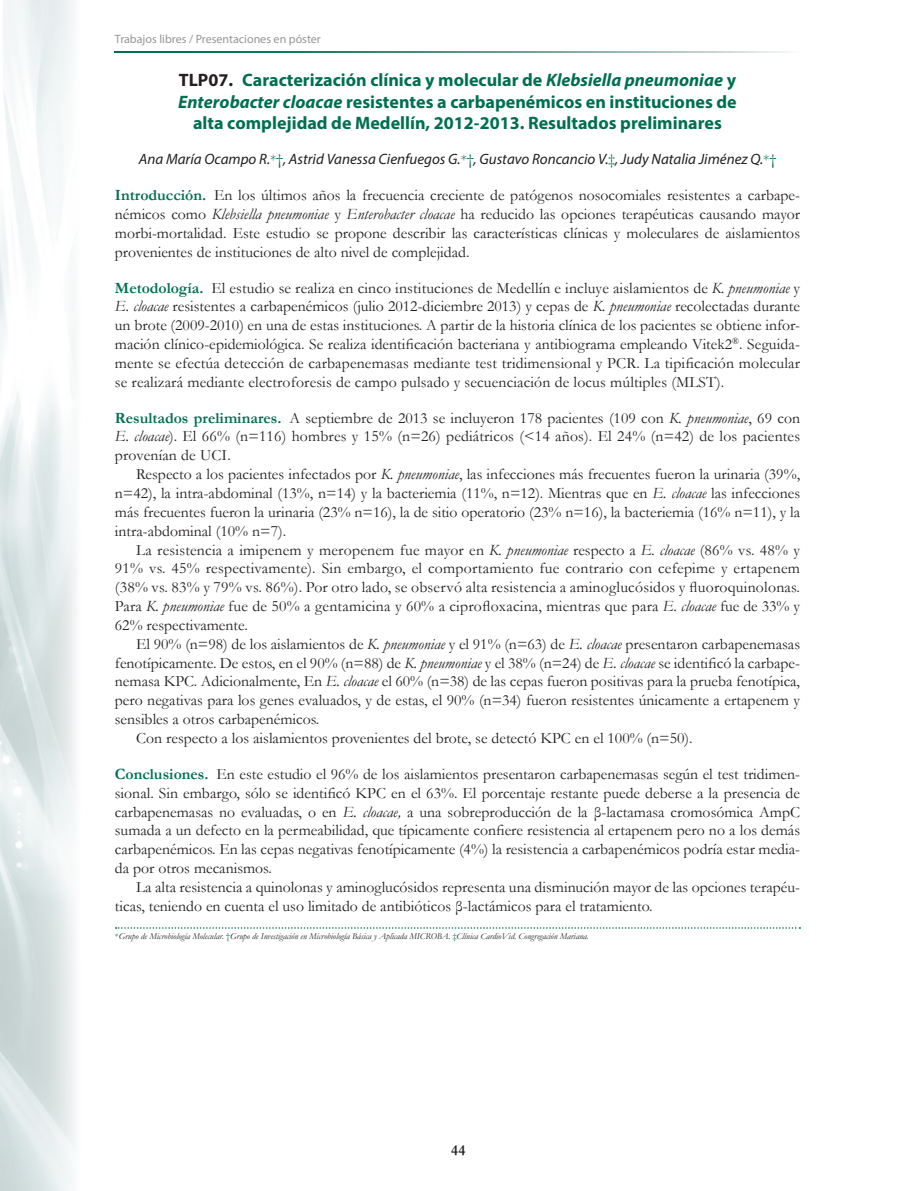
<style>
.page{position:relative;width:915px;height:1191px;background:#fff}
.page>*{position:absolute;margin:0;border:0;box-sizing:border-box;transform-origin:0 0}
.t1{font:700 18px/21.8px "Myriad Pro";color:#006f51;text-align:center}
.t2{font:15.75px/18.9px "Garamond";color:#231f20;text-align:justify}
.t3{font:italic 15px "Myriad Pro";color:#231f20}
.t4{font:700 15px "Garamond";color:#231f20}
.t5{font:12px "Myriad Pro";color:#939598}
.t6{font:italic 9px "Garamond";color:#231f20}
.s1{color:#231f20}
.s2{font-style:italic}
.s3{font-family:"Garamond";font-style:normal;color:#006f51}
.s4{font-weight:700;color:#006f51}
.s5{font-style:normal;color:#006f51}
</style>
<div class="page">
<svg style="left:115px;top:51px;width:675px;height:2px"></svg>
<img style="left:0;top:0;width:76px;height:1191px">
<svg style="left:116px;top:927px;width:684px;height:1px"></svg>
<p class="t5" style="left:115px;top:31px;width:207px">Trabajos libres / Presentaciones en póster</p>
<p class="t1" style="left:178px;top:68px;width:560px"><span class="s1">TLP07.</span> Caracterización clínica y molecular de <span class="s2">Klebsiella pneumoniae</span> y<br><span class="s2">Enterobacter cloacae</span> resistentes a carbapenémicos en instituciones de alta complejidad de Medellín, 2012-2013. Resultados preliminares</p>
<p class="t3" style="left:139px;top:150px;width:638px">Ana María Ocampo R.<span class="s3">*†</span>, Astrid Vanessa Cienfuegos G.<span class="s3">*†</span>, Gustavo Roncancio V.<span class="s3">‡</span>, Judy Natalia Jiménez Q.<span class="s3">*†</span></p>
<p class="t2" style="left:115px;top:185px;width:686px"><span class="s4">Introducción.</span> En los últimos años la frecuencia creciente de patógenos nosocomiales resistentes a carbape&shy;némicos como <span class="s2">Klebsiella pneumoniae</span> y <span class="s2">Enterobacter cloacae</span> ha reducido las opciones terapéuticas causando mayor morbi-mortalidad. Este estudio se propone describir las características clínicas y moleculares de aislamientos provenientes de instituciones de alto nivel de complejidad.</p>
<p class="t2" style="left:115px;top:278px;width:686px"><span class="s4">Metodología.</span> El estudio se realiza en cinco instituciones de Medellín e incluye aislamientos de <span class="s2">K. pneumoniae</span> y <span class="s2">E. cloacae</span> resistentes a carbapenémicos (julio 2012-diciembre 2013) y cepas de <span class="s2">K. pneumoniae</span> recolectadas durante un brote (2009-2010) en una de estas instituciones. A partir de la historia clínica de los pacientes se obtiene infor&shy;mación clínico-epidemiológica. Se realiza identificación bacteriana y antibiograma empleando Vitek2<sup>®</sup>. Seguida&shy;mente se efectúa detección de carbapenemasas mediante test tridimensional y PCR. La tipificación molecular se realizará mediante electroforesis de campo pulsado y secuenciación de locus múltiples (MLST).</p>
<p class="t2" style="left:115px;top:408px;width:686px"><span class="s4">Resultados preliminares.</span> A septiembre de 2013 se incluyeron 178 pacientes (109 con <span class="s2">K. pneumoniae</span>, 69 con <span class="s2">E. cloacae</span>). El 66% (n=116) hombres y 15% (n=26) pediátricos (&lt;14 años). El 24% (n=42) de los pacientes provenían de UCI.</p>
<p class="t2" style="left:115px;top:464px;width:686px;text-indent:21px">Respecto a los pacientes infectados por <span class="s2">K. pneumoniae</span>, las infecciones más frecuentes fueron la urinaria (39%, n=42), la intra-abdominal (13%, n=14) y la bacteriemia (11%, n=12). Mientras que en <span class="s2">E. cloacae</span> las infecciones más frecuentes fueron la urinaria (23% n=16), la de sitio operatorio (23% n=16), la bacteriemia (16% n=11), y la intra-abdominal (10% n=7).</p>
<p class="t2" style="left:115px;top:540px;width:686px;text-indent:21px">La resistencia a imipenem y meropenem fue mayor en <span class="s2">K. pneumoniae</span> respecto a <span class="s2">E. cloacae</span> (86% vs. 48% y 91% vs. 45% respectivamente). Sin embargo, el comportamiento fue contrario con cefepime y ertapenem (38% vs. 83% y 79% vs. 86%). Por otro lado, se observó alta resistencia a aminoglucósidos y fluoroquinolonas.<br>Para <span class="s2">K. pneumoniae</span> fue de 50% a gentamicina y 60% a ciprofloxacina, mientras que para <span class="s2">E. cloacae</span> fue de 33% y 62% respectivamente.</p>
<p class="t2" style="left:136px;top:634px;width:665px">El 90% (n=98) de los aislamientos de <span class="s2">K. pneumoniae</span> y el 91% (n=63) de <span class="s2">E. cloacae</span> presentaron carbapenemasas</p>
<p class="t2" style="left:115px;top:653px;width:686px">fenotípicamente. De estos, en el 90% (n=88) de <span class="s2">K. pneumoniae</span> y el 38% (n=24) de <span class="s2">E. cloacae</span> se identificó la carbape-</p>
<p class="t2" style="left:115px;top:671px;width:686px">nemasa KPC. Adicionalmente, En <span class="s2">E. cloacae</span> el 60% (n=38) de las cepas fueron positivas para la prueba fenotípica,</p>
<p class="t2" style="left:115px;top:690px;width:686px">pero negativas para los genes evaluados, y de estas, el 90% (n=34) fueron resistentes únicamente a ertapenem y</p>
<p class="t2" style="left:115px;top:709px;width:206px">sensibles a otros carbapenémicos.</p>
<p class="t2" style="left:136px;top:728px;width:557px">Con respecto a los aislamientos provenientes del brote, se detectó KPC en el 100% (n=50).</p>
<p class="t2" style="left:115px;top:764px;width:686px"><span class="s4">Conclusiones.</span> En este estudio el 96% de los aislamientos presentaron carbapenemasas según el test tridimen&shy;sional. Sin embargo, sólo se identificó KPC en el 63%. El porcentaje restante puede deberse a la presencia de carbapenemasas no evaluadas, o en <span class="s2">E. cloacae,</span> a una sobreproducción de la β-lactamasa cromosómica AmpC sumada a un defecto en la permeabilidad, que típicamente confiere resistencia al ertapenem pero no a los demás carbapenémicos. En las cepas negativas fenotípicamente (4%) la resistencia a carbapenémicos podría estar media&shy;da por otros mecanismos.</p>
<p class="t2" style="left:115px;top:877px;width:686px;text-indent:21px">La alta resistencia a quinolonas y aminoglucósidos representa una disminución mayor de las opciones terapéu&shy;ticas, teniendo en cuenta el uso limitado de antibióticos β-lactámicos para el tratamiento.</p>
<p class="t6" style="left:115px;top:930px;width:475px"><span class="s5">*</span>Grupo de Microbiología Molecular. <span class="s5">†</span>Grupo de Investigación en Microbiología Básica y Aplicada MICROBA. <span class="s5">‡</span>Clínica CardioVid. Congregación Mariana.</p>
<p class="t4" style="left:451px;top:1140px;width:16px">44</p>
</div>
